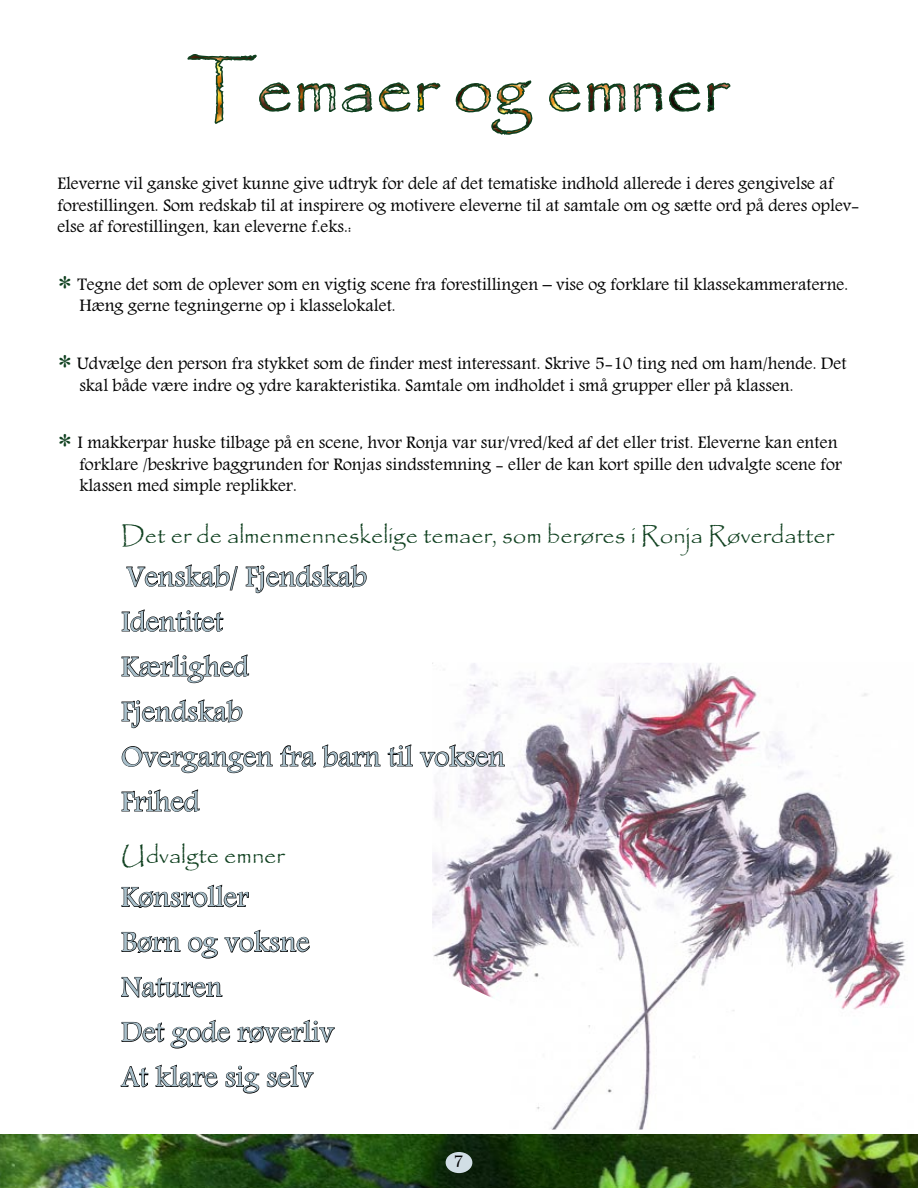
<style>
.page{position:relative;width:918px;height:1188px;background:#fff}
.page>*{position:absolute;margin:0;border:0;box-sizing:border-box;transform-origin:0 0}
.t1{font:30px/45px "Andalus";color:#a9c0cb}
.t2{font:24px "Papyrus";color:#0f401f}
.t3{font:18px/21.6px "Andalus";color:#000}
.s1{font-family:"Times New Roman";font-size:30px;color:#0f401f}
</style>
<div class="page">
<img style="left:0;top:1134px;width:918px;height:54px">
<div style="left:446px;top:1152px;width:26px;height:21px;background:#d1dee5;border-radius:50%"></div>
<img style="left:432px;top:663px;width:474px;height:467px">
<svg style="left:187px;top:54px;width:254px;height:70px"></svg>
<svg style="left:455px;top:80px;width:78px;height:55px"></svg>
<img style="left:549px;top:82px;width:182px;height:30px">
<svg style="left:126px;top:564px;width:112px;height:27px"></svg>
<svg style="left:245px;top:564px;width:122px;height:30px"></svg>
<svg style="left:121px;top:609px;width:103px;height:23px"></svg>
<svg style="left:121px;top:654px;width:129px;height:30px"></svg>
<svg style="left:121px;top:699px;width:122px;height:30px"></svg>
<svg style="left:121px;top:746px;width:152px;height:28px"></svg>
<svg style="left:280px;top:744px;width:101px;height:24px"></svg>
<svg style="left:387px;top:743px;width:118px;height:25px"></svg>
<svg style="left:121px;top:789px;width:79px;height:23px"></svg>
<svg style="left:121px;top:884px;width:128px;height:24px"></svg>
<svg style="left:121px;top:931px;width:60px;height:22px"></svg>
<svg style="left:187px;top:929px;width:123px;height:30px"></svg>
<svg style="left:121px;top:976px;width:102px;height:22px"></svg>
<svg style="left:121px;top:1019px;width:110px;height:30px"></svg>
<svg style="left:237px;top:1019px;width:98px;height:24px"></svg>
<svg style="left:120px;top:1066px;width:29px;height:22px"></svg>
<svg style="left:155px;top:1064px;width:63px;height:24px"></svg>
<svg style="left:225px;top:1065px;width:35px;height:29px"></svg>
<svg style="left:266px;top:1064px;width:48px;height:24px"></svg>
<p class="t3" style="left:57px;top:173px;width:804px">Eleverne vil ganske givet kunne give udtryk for dele af det tematiske indhold allerede i deres gengivelse af forestillingen. Som redskab til at inspirere og motivere eleverne til at samtale om og sætte ord på deres oplev&shy;else af forestillingen, kan eleverne f.eks.:</p>
<p class="t3" style="left:79px;top:274px;width:770px;text-indent:-22px"><span class="s1">*</span> Tegne det som de oplever som en vigtig scene fra forestillingen – vise og forklare til klassekammeraterne.<br>Hæng gerne tegningerne op i klasselokalet.</p>
<p class="t3" style="left:79px;top:353px;width:769px;text-indent:-22px"><span class="s1">*</span> Udvælge den person fra stykket som de finder mest interessant. Skrive 5-10 ting ned om ham/hende. Det skal både være indre og ydre karakteristika. Samtale om indholdet i små grupper eller på klassen.</p>
<p class="t3" style="left:79px;top:432px;width:764px;text-indent:-22px"><span class="s1">*</span> I makkerpar huske tilbage på en scene, hvor Ronja var sur/vred/ked af det eller trist. Eleverne kan enten forklare /beskrive baggrunden for Ronjas sindsstemning - eller de kan kort spille den udvalgte scene for klassen med simple replikker.</p>
<h2 class="t2" style="left:121px;top:520px;width:714px">Det er de almenmenneskelige temaer, som berøres i Ronja Røverdatter</h2>
<h1 class="t1" style="left:121px;top:555px;width:385px">Venskab/ Fjendskab<br>Identitet<br>Kærlighed<br>Fjendskab<br>Overgangen fra barn til voksen<br>Frihed</h1>
<h2 class="t2" style="left:121px;top:841px;width:165px">Udvalgte emner</h2>
<h1 class="t1" style="left:121px;top:875px;width:214px">Kønsroller<br>Børn og voksne<br>Naturen<br>Det gode røverliv<br>At klare sig selv</h1>
<p class="t3" style="left:454px;top:1151px;width:11px">7</p>
</div>
